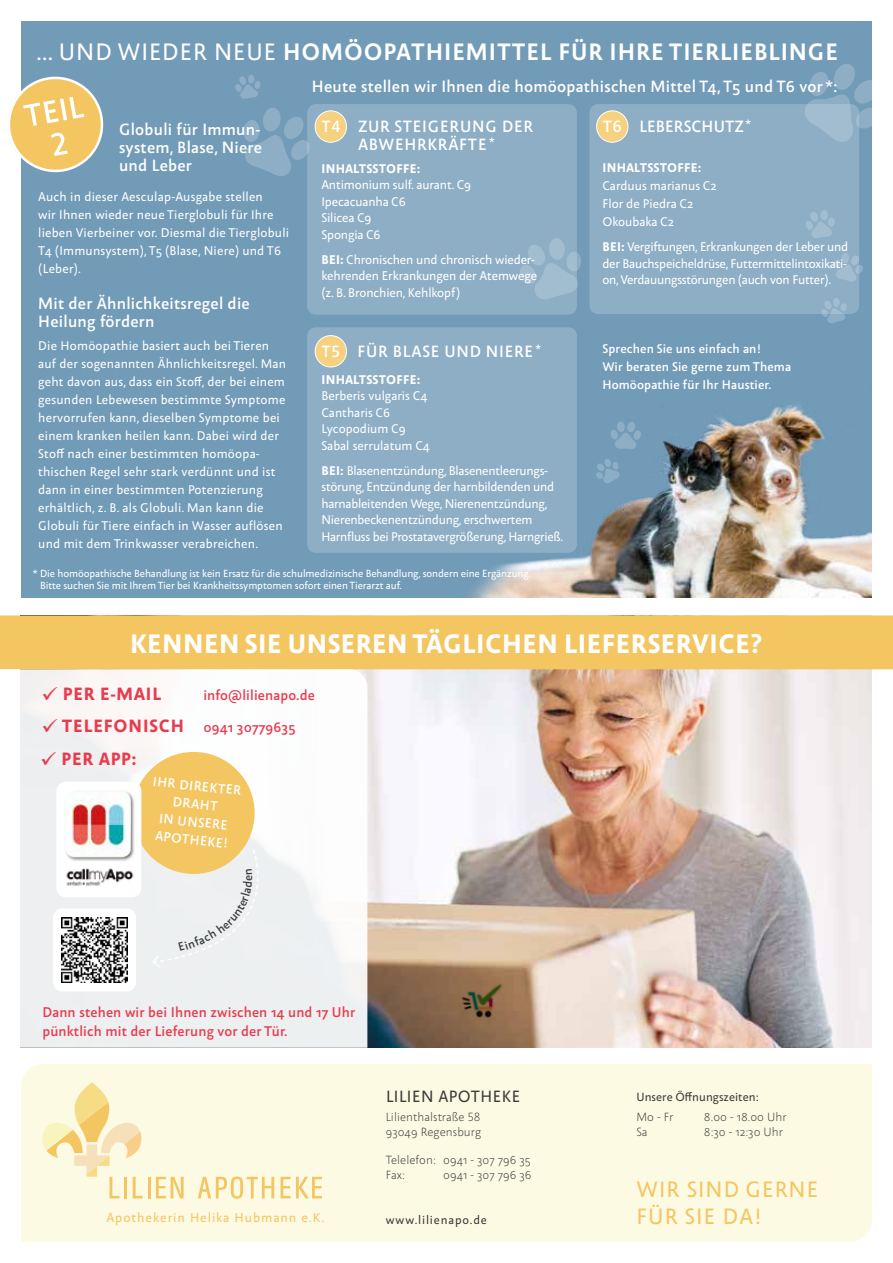
<style>
.page{position:relative;width:893px;height:1263px;background:#fff}
.page>*{position:absolute;margin:0;border:0;box-sizing:border-box;transform-origin:0 0}
.t1{font:800 27px "Alena";letter-spacing:.02em;color:#fff}
.t2{font:700 24px "Alena";letter-spacing:.04em;color:#fff}
.t3{font:500 22.5px/27px "Alena";letter-spacing:.05em;color:#f4c662}
.t4{font:800 18px "Alena";letter-spacing:.05em;color:#e83c4e}
.t5{font:600 16.5px/18px "Alena";letter-spacing:.015em;color:#fff;text-align:justify}
.t6{font:600 16.5px/18px "Alena";letter-spacing:.05em;color:#fff;text-align:center}
.t7{font:500 16.5px "Alena";letter-spacing:.035em;color:#3c3c3b}
.t8{font:600 14.25px/19.5px "Alena";letter-spacing:.01em;color:#e83c4e}
.t9{font:600 13.5px/18px "Alena";color:#fff;text-align:center}
.t10{font:500 13.05px "Alena";letter-spacing:.07em;color:#f4c662}
.t11{font:500 12.75px/18px "Alena";letter-spacing:.01em;color:#fff}
.t12{font:500 12.75px/16.5px "Alena";letter-spacing:-.02em;color:#fff}
.t13{font:500 12.75px/16.5px "Alena";letter-spacing:-.01em;color:#fff}
.t14{font:600 12.75px/18px "Alena";letter-spacing:.01em;color:#fff}
.t15{font:800 12.75px "Alena";letter-spacing:.02em;color:#fff}
.t16{font:300 12px/15px "Alena";letter-spacing:.005em;color:#3c3c3b}
.t17{font:500 12px "Alena";letter-spacing:.005em;color:#3c3c3b}
.t18{font:500 12px "Alena";letter-spacing:.07em;color:#3c3c3b}
.t19{font:500 10.5px/12px "Alena";letter-spacing:-.01em;color:#fff}
.s1{font-weight:500}
.s2{font-weight:800}
.s3{font-weight:800;font-size:18px}
</style>
<div class="page">
<div style="left:21px;top:21px;width:851px;height:576px;background:#729bb8"></div>
<img style="left:470px;top:405px;width:402px;height:192px">
<svg style="left:610px;top:421px;width:31px;height:28px"></svg>
<svg style="left:235px;top:75px;width:25px;height:24px"></svg>
<svg style="left:822px;top:314px;width:23px;height:9px"></svg>
<svg style="left:859px;top:265px;width:4px;height:9px"></svg>
<svg style="left:808px;top:64px;width:64px;height:65px"></svg>
<svg style="left:596px;top:458px;width:24px;height:26px"></svg>
<svg style="left:577px;top:253px;width:4px;height:34px"></svg>
<svg style="left:244px;top:108px;width:63px;height:68px"></svg>
<img style="left:367px;top:669px;width:505px;height:378px">
<img style="left:459px;top:980px;width:47px;height:41px">
<div style="left:21px;top:1064px;width:851px;height:178px;background:#fcfae3"></div>
<hr style="left:148px;top:1177px;width:2px;height:21px;background:#f4c662">
<svg style="left:156px;top:1177px;width:28px;height:21px"></svg>
<svg style="left:198px;top:1176px;width:76px;height:23px;background:#f9e8b7"></svg>
<svg style="left:280px;top:1177px;width:10px;height:21px"></svg>
<svg style="left:296px;top:1177px;width:26px;height:21px"></svg>
<svg style="left:40px;top:1082px;width:103px;height:116px;background:#faeec7"></svg>
<div style="left:0;top:615px;width:893px;height:54px;background:#f4c662"></div>
<svg style="left:0;top:669px;width:367px;height:379px"></svg>
<div style="left:133px;top:752px;width:122px;height:122px;background:#f4c662;border-radius:50%"></div>
<div style="left:307px;top:104px;width:270px;height:211px;background:#8daec5;border-radius:9px"></div>
<div style="left:589px;top:104px;width:270px;height:210px;background:#8daec5;border-radius:9px"></div>
<div style="left:307px;top:327px;width:270px;height:226px;background:#8daec5;border-radius:9px"></div>
<svg style="left:10px;top:76px;width:94px;height:97px"></svg>
<div style="left:56px;top:782px;width:85px;height:115px;background:#fff;border-radius:9px"></div>
<img style="left:66px;top:786px;width:75px;height:100px">
<img style="left:66px;top:792px;width:65px;height:65px">
<div style="left:53px;top:908px;width:83px;height:83px;background:#fff;border-radius:9px"></div>
<img style="left:62px;top:917px;width:65px;height:65px">
<svg style="left:151px;top:848px;width:139px;height:121px"></svg>
<h2 class="t2" style="left:36px;top:35px;width:803px"><span class="s1">... UND WIEDER NEUE</span> HOMÖOPATHIEMITTEL FÜR IHRE TIERLIEBLINGE</h2>
<p class="t5" style="left:119px;top:120px;width:145px">Globuli für Immun&shy;system, Blase, Niere und Leber</p>
<p class="t11" style="left:38px;top:187px;width:252px">Auch in dieser Aesculap-Ausgabe stellen<br>wir Ihnen wieder neue Tierglobuli für Ihre lieben Vierbeiner vor. Diesmal die Tierglobuli T4 (Immunsystem), T5 (Blase, Niere) und T6 (Leber).</p>
<p class="t5" style="left:38px;top:294px;width:213px">Mit der Ähnlichkeitsregel die<br>Heilung fördern</p>
<p class="t11" style="left:38px;top:336px;width:249px">Die Homöopathie basiert auch bei Tieren auf der sogenannten Ähnlichkeitsregel. Man geht davon aus, dass ein Stoff, der bei einem gesunden Lebewesen bestimmte Symptome hervorrufen kann, dieselben Symptome bei einem kranken heilen kann. Dabei wird der Stoff nach einer bestimmten homöopa&shy;thischen Regel sehr stark verdünnt und ist dann in einer bestimmten Potenzierung erhältlich, z. B. als Globuli. Man kann die Globuli für Tiere einfach in Wasser auflösen und mit dem Trinkwasser verabreichen.</p>
<p class="t5" style="left:312px;top:77px;width:527px">Heute stellen wir Ihnen die homöopathischen Mittel T4, T5 und T6 vor *:</p>
<p class="t6" style="left:322px;top:117px;width:213px">T4 ZUR STEIGERUNG DER<br>ABWEHRKRÄFTE <sup>*</sup></p>
<p class="t15" style="left:322px;top:159px;width:100px">INHALTSSTOFFE:</p>
<p class="t13" style="left:321px;top:176px;width:151px">Antimonium sulf. aurant. C9<br>Ipecacuanha C6<br>Silicea C9<br>Spongia C6</p>
<p class="t13" style="left:321px;top:250px;width:217px"><span class="s2">BEI:</span> Chronischen und chronisch wieder&shy;kehrenden Erkrankungen der Atemwege (z. B. Bronchien, Kehlkopf)</p>
<p class="t6" style="left:322px;top:342px;width:221px">T5 FÜR BLASE UND NIERE <sup>*</sup></p>
<p class="t15" style="left:322px;top:370px;width:100px">INHALTSSTOFFE:</p>
<p class="t11" style="left:321px;top:387px;width:110px;line-height:16.5px">Berberis vulgaris C4<br>Cantharis C6<br>Lycopodium C9<br>Sabal serrulatum C4</p>
<p class="t12" style="left:321px;top:462px;width:243px"><span class="s2">BEI:</span> Blasenentzündung, Blasenentleerungs&shy;störung, Entzündung der harnbildenden und harnableitenden Wege, Nierenentzündung, Nierenbeckenentzündung, erschwertem Harnfluss bei Prostatavergrößerung, Harngrieß.</p>
<p class="t5" style="left:603px;top:117px;width:150px">T6 LEBERSCHUTZ<sup>*</sup></p>
<p class="t15" style="left:603px;top:159px;width:100px">INHALTSSTOFFE:</p>
<p class="t11" style="left:602px;top:176px;width:116px">Carduus marianus C2<br>Flor de Piedra C2<br>Okoubaka C2</p>
<p class="t11" style="left:602px;top:238px;width:247px;line-height:16.5px;text-align:justify"><span class="s2">BEI:</span> Vergiftungen, Erkrankungen der Leber und der Bauchspeicheldrüse, Futtermittelintoxikati&shy;on, Verdauungsstörungen (auch von Futter).</p>
<p class="t14" style="left:602px;top:339px;width:190px">Sprechen Sie uns einfach an!<br>Wir beraten Sie gerne zum Thema<br>Homöopathie für Ihr Haustier.</p>
<p class="t19" style="left:40px;top:567px;width:492px;text-indent:-7px">* Die homöopathische Behandlung ist kein Ersatz für die schulmedizinische Behandlung, sondern eine Ergänzung.<br>Bitte suchen Sie mit Ihrem Tier bei Krankheitssymptomen sofort einen Tierarzt auf.</p>
<h1 class="t1" style="left:130px;top:623px;width:634px">KENNEN SIE UNSEREN TÄGLICHEN LIEFERSERVICE?</h1>
<h3 class="t4" style="left:41px;top:681px;width:122px">✓ PER E-MAIL</h3>
<p class="t8" style="left:203px;top:685px;width:113px">info@lilienapo.de</p>
<p class="t8" style="left:41px;top:717px;width:256px">✓ <span class="s3">TELEFONISCH</span> 0941 30779635</p>
<h3 class="t4" style="left:40px;top:745px;width:98px">✓ PER APP:</h3>
<p class="t9" style="left:154px;top:771px;width:90px;rotate:6deg">IHR DIREKTER<br>DRAHT<br>IN UNSERE<br>APOTHEKE!</p>
<p class="t8" style="left:42px;top:1001px;width:314px">Dann stehen wir bei Ihnen zwischen 14 und 17 Uhr pünktlich mit der Lieferung vor der Tür.</p>
<p class="t7" style="left:386px;top:1084px;width:136px">LILIEN APOTHEKE</p>
<p class="t16" style="left:386px;top:1109px;width:97px">Lilienthalstraße 58<br>93049 Regensburg</p>
<p class="t16" style="left:386px;top:1152px;width:146px">Telelefon: 0941 - 307 796 35<br>Fax:</p>
<p class="t16" style="left:443px;top:1167px;width:90px">0941 - 307 796 36</p>
<p class="t10" style="left:106px;top:1208px;width:219px">Apothekerin Helika Hubmann e.K.</p>
<p class="t18" style="left:386px;top:1212px;width:103px">www.lilienapo.de</p>
<p class="t17" style="left:636px;top:1089px;width:124px">Unsere Öffnungszeiten:</p>
<p class="t16" style="left:636px;top:1109px;width:38px">Mo - Fr</p>
<p class="t16" style="left:704px;top:1109px;width:84px">8.00 - 18.00 Uhr</p>
<p class="t16" style="left:636px;top:1124px;width:13px">Sa</p>
<p class="t16" style="left:704px;top:1124px;width:81px">8:30 - 12:30 Uhr</p>
<h3 class="t3" style="left:636px;top:1175px;width:183px">WIR SIND GERNE<br>FÜR SIE DA!</h3>
</div>
